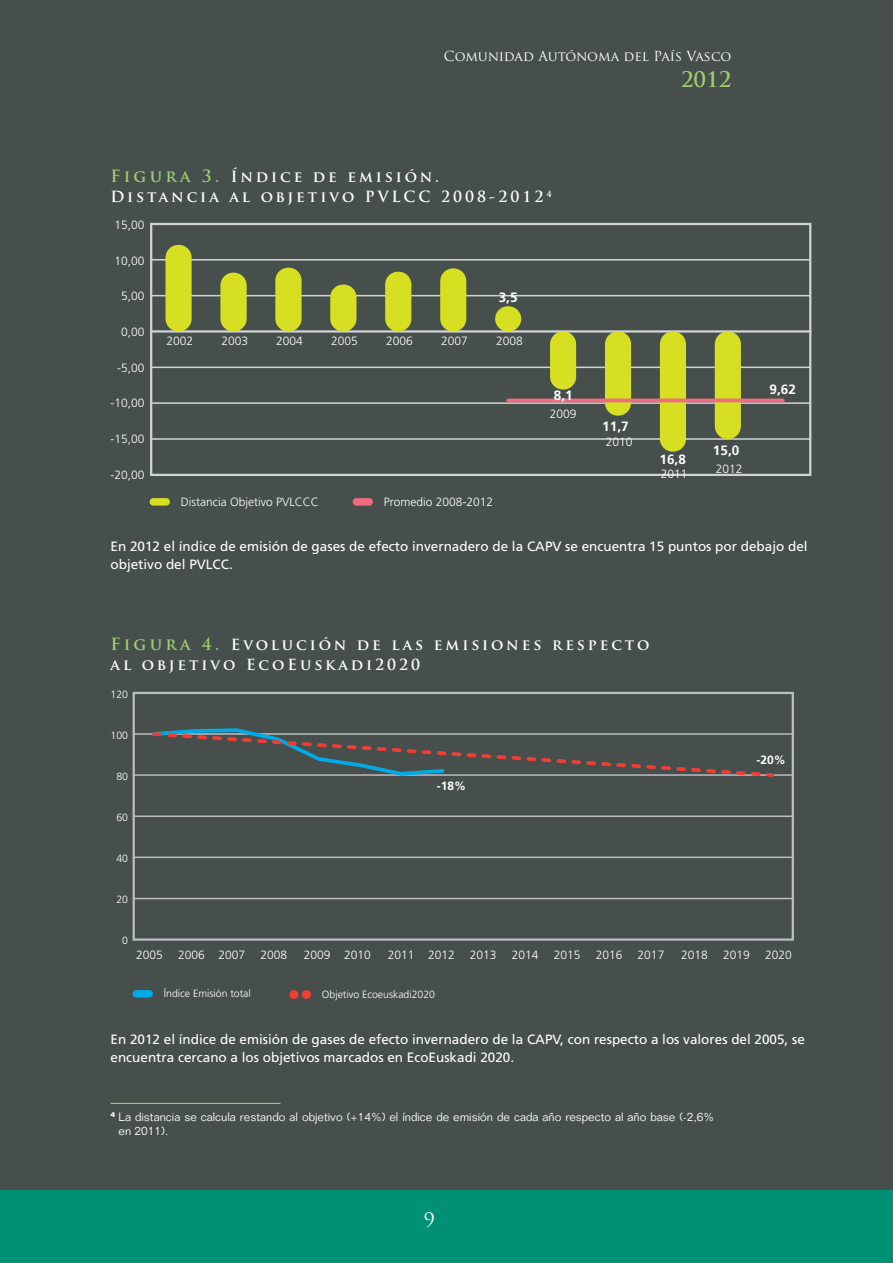
<style>
.page{position:relative;width:893px;height:1263px;background:#fff}
.page>*{position:absolute;margin:0;border:0;box-sizing:border-box;transform-origin:0 0}
.t1{font:700 21px "Trajan Pro";color:#9dce6b}
.t2{font:19.5px "Trajan Pro";color:#fff}
.t3{font:700 15px/19.5px "Trajan Pro";letter-spacing:.2em;color:#fff}
.t4{font:13.5px/18px "Frutiger";color:#fff}
.t5{font:13.5px "Trajan Pro";letter-spacing:-.01em;color:#fff}
.t6{font:700 13.5px "Frutiger";letter-spacing:.005em;color:#fff}
.t7{font:300 12px "Frutiger";color:#fff}
.t8{font:300 12px/14.4px "Folio";color:#fff}
.t9{font:700 12px "Frutiger";color:#fff}
.t10{font:300 10.5px "Frutiger";color:#fff}
.s1{font-size:16.5px;color:#9dce6b}
</style>
<div class="page">
<div style="left:0;top:0;width:893px;height:1191px;background:#474f4d"></div>
<div style="left:0;top:1191px;width:893px;height:72px;background:#009174"></div>
<div style="left:150px;top:223px;width:661px;height:253px;border:2px solid #d1d2d4"></div>
<hr style="left:151px;top:259px;width:659px;height:1px;background:#d1d2d4">
<hr style="left:151px;top:295px;width:659px;height:1px;background:#d1d2d4">
<hr style="left:151px;top:367px;width:659px;height:1px;background:#d1d2d4">
<hr style="left:151px;top:402px;width:659px;height:2px;background:#d1d2d4">
<hr style="left:151px;top:438px;width:659px;height:2px;background:#d1d2d4">
<hr style="left:151px;top:330px;width:659px;height:3px;background:#d1d2d4">
<div style="left:150px;top:498px;width:20px;height:8px;background:#d6df21;border-radius:4px"></div>
<div style="left:353px;top:498px;width:20px;height:8px;background:#f16c80;border-radius:4px"></div>
<svg style="left:166px;top:245px;width:575px;height:207px"></svg>
<hr style="left:508px;top:399px;width:275px;height:3px;background:#f16c80">
<hr style="left:111px;top:1103px;width:169px;height:1px;background:#9dce6b">
<div style="left:133px;top:692px;width:661px;height:249px;border:2px solid #bcbdc0"></div>
<hr style="left:134px;top:733px;width:659px;height:2px;background:#bcbdc0">
<hr style="left:134px;top:774px;width:659px;height:2px;background:#bcbdc0">
<hr style="left:134px;top:815px;width:659px;height:2px;background:#bcbdc0">
<hr style="left:134px;top:856px;width:659px;height:2px;background:#bcbdc0">
<hr style="left:134px;top:898px;width:659px;height:1px;background:#bcbdc0">
<div style="left:133px;top:990px;width:20px;height:7px;background:#00aae5;border-radius:4px"></div>
<div style="left:289px;top:990px;width:9px;height:9px;background:#ee3e35;border-radius:50%"></div>
<div style="left:302px;top:990px;width:9px;height:9px;background:#ee3e35;border-radius:50%"></div>
<svg style="left:150px;top:728px;width:626px;height:49px"></svg>
<p class="t5" style="left:444px;top:48px;width:289px">Comunidad Autónoma del País Vasco</p>
<h1 class="t1" style="left:681px;top:66px;width:52px">2012</h1>
<p class="t3" style="left:111px;top:167px;width:330px"><span class="s1">Figura 3.</span> Índice de emisión.<br>Distancia al objetivo PVLCC</p>
<p class="t3" style="left:441px;top:187px;width:112px">2008-2012 <sup>4</sup></p>
<p class="t7" style="left:115px;top:218px;width:32px">15,00</p>
<p class="t7" style="left:115px;top:254px;width:32px">10,00</p>
<p class="t7" style="left:121px;top:289px;width:25px">5,00</p>
<p class="t7" style="left:121px;top:325px;width:25px">0,00</p>
<p class="t7" style="left:117px;top:361px;width:29px">-5,00</p>
<p class="t7" style="left:111px;top:396px;width:36px">-10,00</p>
<p class="t7" style="left:111px;top:432px;width:36px">-15,00</p>
<p class="t7" style="left:111px;top:468px;width:36px">-20,00</p>
<p class="t6" style="left:499px;top:289px;width:20px">3,5</p>
<p class="t7" style="left:166px;top:334px;width:28px">2002</p>
<p class="t7" style="left:221px;top:334px;width:28px">2003</p>
<p class="t7" style="left:276px;top:334px;width:28px">2004</p>
<p class="t7" style="left:331px;top:334px;width:28px">2005</p>
<p class="t7" style="left:386px;top:334px;width:28px">2006</p>
<p class="t7" style="left:441px;top:334px;width:28px">2007</p>
<p class="t7" style="left:496px;top:334px;width:28px">2008</p>
<p class="t7" style="left:181px;top:495px;width:139px">Distancia Objetivo PVLCCC</p>
<p class="t7" style="left:384px;top:495px;width:111px">Promedio 2008-2012</p>
<p class="t6" style="left:554px;top:388px;width:20px">8,1</p>
<p class="t7" style="left:550px;top:407px;width:28px">2009</p>
<p class="t6" style="left:602px;top:418px;width:28px">11,7</p>
<p class="t7" style="left:606px;top:435px;width:28px">2010</p>
<p class="t6" style="left:659px;top:452px;width:28px">16,8</p>
<p class="t7" style="left:661px;top:467px;width:28px">2011</p>
<p class="t6" style="left:713px;top:443px;width:28px">15,0</p>
<p class="t7" style="left:716px;top:462px;width:28px">2012</p>
<p class="t6" style="left:769px;top:381px;width:28px">9,62</p>
<p class="t4" style="left:111px;top:537px;width:698px">En 2012 el índice de emisión de gases de efecto invernadero de la CAPV se encuentra 15 puntos por debajo del objetivo del PVLCC.</p>
<p class="t3" style="left:111px;top:635px;width:540px"><span class="s1">Figura 4.</span> E volución de las emisiones respecto al objetivo E coE uskadi2020</p>
<p class="t10" style="left:111px;top:688px;width:19px">120</p>
<p class="t10" style="left:111px;top:729px;width:19px">100</p>
<p class="t10" style="left:116px;top:770px;width:13px">80</p>
<p class="t10" style="left:116px;top:811px;width:13px">60</p>
<p class="t10" style="left:116px;top:852px;width:13px">40</p>
<p class="t10" style="left:116px;top:893px;width:13px">20</p>
<p class="t10" style="left:122px;top:934px;width:7px">0</p>
<p class="t7" style="left:136px;top:948px;width:28px">2005</p>
<p class="t7" style="left:178px;top:948px;width:68px">2006 2007</p>
<p class="t7" style="left:260px;top:948px;width:28px">2008</p>
<p class="t7" style="left:304px;top:948px;width:68px">2009 2010</p>
<p class="t7" style="left:388px;top:948px;width:68px">2011 2012</p>
<p class="t7" style="left:470px;top:948px;width:28px">2013</p>
<p class="t7" style="left:512px;top:948px;width:28px">2014</p>
<p class="t7" style="left:554px;top:948px;width:28px">2015</p>
<p class="t7" style="left:596px;top:948px;width:28px">2016</p>
<p class="t7" style="left:638px;top:948px;width:28px">2017</p>
<p class="t7" style="left:681px;top:948px;width:28px">2018</p>
<p class="t7" style="left:723px;top:948px;width:28px">2019</p>
<p class="t7" style="left:765px;top:948px;width:28px">2020</p>
<p class="t10" style="left:164px;top:988px;width:88px">Índice Emisión total</p>
<p class="t10" style="left:322px;top:989px;width:115px">Objetivo Ecoeuskadi2020</p>
<p class="t9" style="left:756px;top:753px;width:31px">-20%</p>
<p class="t9" style="left:437px;top:778px;width:31px">-18%</p>
<p class="t4" style="left:111px;top:1030px;width:696px">En 2012 el índice de emisión de gases de efecto invernadero de la CAPV, con respecto a los valores del 2005, se encuentra cercano a los objetivos marcados en EcoEuskadi 2020.</p>
<p class="t8" style="left:119px;top:1109px;width:597px;text-indent:-8px"><sup>4</sup> La distancia se calcula restando al objetivo (+14%) el índice de emisión de cada año respecto al año base (-2,6% en 2011).</p>
<h2 class="t2" style="left:424px;top:1207px;width:13px">9</h2>
</div>
